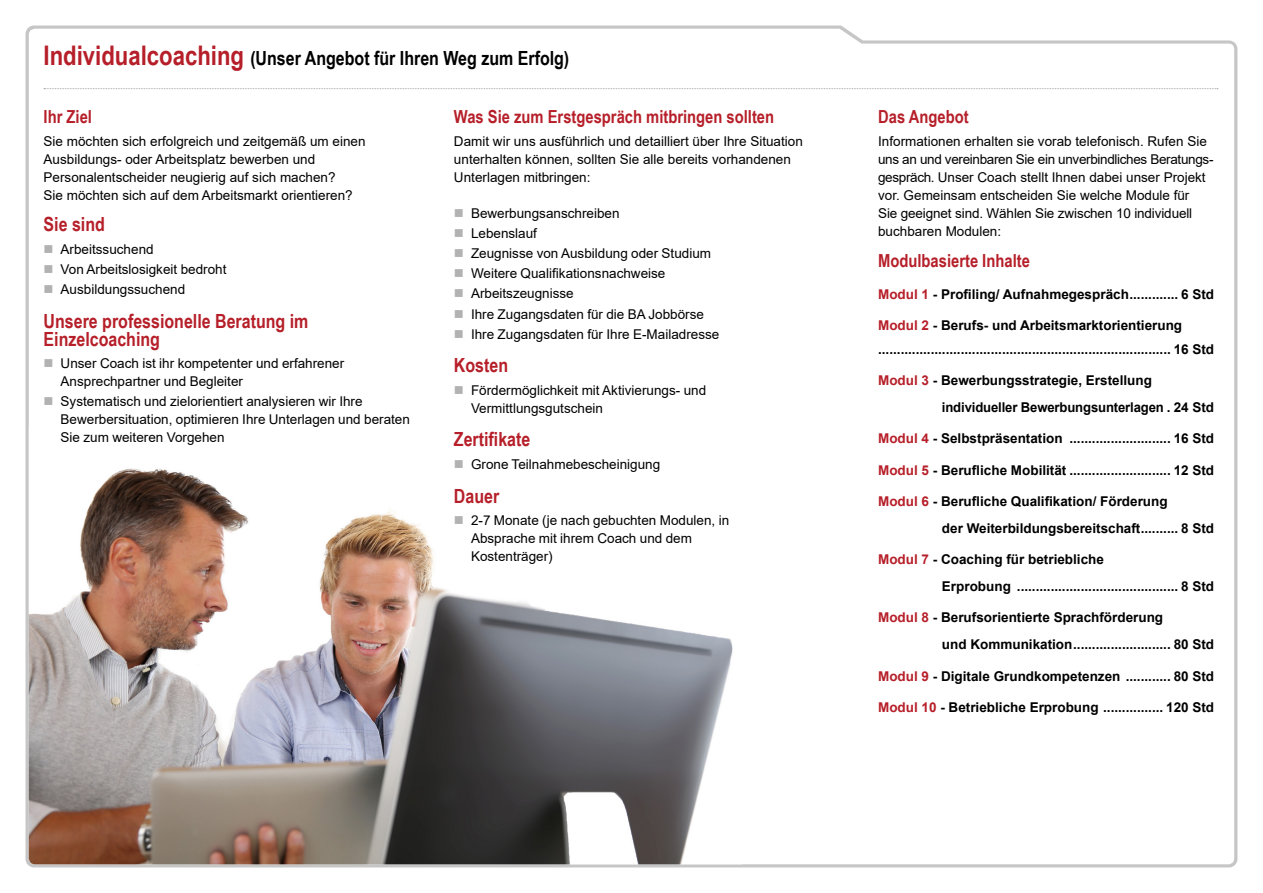
<style>
.page{position:relative;width:1263px;height:893px;background:#fff}
.page>*{position:absolute;margin:0;border:0;box-sizing:border-box;transform-origin:0 0}
.Fließtext_regular{font:700 19.5px/18px "Arial Narrow";color:#b61f29}
.Head_Titel_schwarz{font:700 19.5px "Arial Narrow";color:#000}
.Head_Absatz_Rot{font:700 18px "Arial Narrow";color:#b61f29}
.Head_Absatz_Rot-2{font:13.5px/18px "Arial";color:#000}
.Bulit_bold_schwarz_1{font:700 13.5px/27px "Arial";color:#000}
.Fließtext_regular-2{font:13.5px/18px "Arial";color:#000}
.s1{font-size:27px;color:#b61f29}
.s2{color:#b61f29}
</style>
<div class="page">
<img style="left:29px;top:468px;width:704px;height:396px">
<svg style="left:44px;top:88px;width:1174px;height:1px"></svg>
<svg style="left:455px;top:516px;width:8px;height:8px"></svg>
<p class="Head_Titel_schwarz" style="left:44px;top:43px;width:527px"><span class="s1">Individualcoaching</span> (Unser Angebot für Ihren Weg zum Erfolg)</p>
<p class="Head_Absatz_Rot" style="left:44px;top:103px;width:50px">Ihr Ziel</p>
<p class="Fließtext_regular-2" style="left:44px;top:132px;width:323px">Sie möchten sich erfolgreich und zeitgemäß um einen<br>Ausbildungs- oder Arbeitsplatz bewerben und<br>Personalentscheider neugierig auf sich machen?</p>
<p class="Fließtext_regular-2" style="left:44px;top:186px;width:311px">Sie möchten sich auf dem Arbeitsmarkt orientieren?</p>
<p class="Fließtext_regular" style="left:44px;top:215px;width:63px">Sie sind</p>
<p class="Head_Absatz_Rot-2" style="left:61px;top:240px;width:95px">Arbeitssuchend</p>
<p class="Head_Absatz_Rot-2" style="left:61px;top:260px;width:167px">Von Arbeitslosigkeit bedroht</p>
<p class="Head_Absatz_Rot-2" style="left:61px;top:280px;width:126px">Ausbildungssuchend</p>
<p class="Fließtext_regular" style="left:44px;top:311px;width:266px">Unsere professionelle Beratung im<br>Einzelcoaching</p>
<p class="Head_Absatz_Rot-2" style="left:61px;top:354px;width:285px">Unser Coach ist ihr kompetenter und erfahrener<br>Ansprechpartner und Begleiter</p>
<p class="Head_Absatz_Rot-2" style="left:61px;top:393px;width:351px">Systematisch und zielorientiert analysieren wir Ihre<br>Bewerbersituation, optimieren Ihre Unterlagen und beraten<br>Sie zum weiteren Vorgehen</p>
<p class="Head_Absatz_Rot" style="left:454px;top:103px;width:322px">Was Sie zum Erstgespräch mitbringen sollten</p>
<p class="Fließtext_regular-2" style="left:454px;top:132px;width:350px">Damit wir uns ausführlich und detailliert über Ihre Situation unterhalten können, sollten Sie alle bereits vorhandenen<br>Unterlagen mitbringen:</p>
<p class="Head_Absatz_Rot-2" style="left:471px;top:204px;width:150px">Bewerbungsanschreiben</p>
<p class="Head_Absatz_Rot-2" style="left:471px;top:224px;width:68px">Lebenslauf</p>
<p class="Head_Absatz_Rot-2" style="left:471px;top:244px;width:242px">Zeugnisse von Ausbildung oder Studium</p>
<p class="Head_Absatz_Rot-2" style="left:471px;top:264px;width:196px">Weitere Qualifikationsnachweise</p>
<p class="Head_Absatz_Rot-2" style="left:471px;top:285px;width:104px">Arbeitszeugnisse</p>
<p class="Head_Absatz_Rot-2" style="left:471px;top:305px;width:235px">Ihre Zugangsdaten für die BA Jobbörse</p>
<p class="Head_Absatz_Rot-2" style="left:471px;top:325px;width:250px">Ihre Zugangsdaten für Ihre E-Mailadresse</p>
<p class="Fließtext_regular" style="left:454px;top:355px;width:56px">Kosten</p>
<p class="Head_Absatz_Rot-2" style="left:471px;top:381px;width:237px">Fördermöglichkeit mit Aktivierungs- und<br>Vermittlungsgutschein</p>
<p class="Fließtext_regular" style="left:454px;top:430px;width:78px">Zertifikate</p>
<p class="Head_Absatz_Rot-2" style="left:471px;top:455px;width:191px">Grone Teilnahmebescheinigung</p>
<p class="Fließtext_regular" style="left:454px;top:486px;width:47px">Dauer</p>
<p class="Head_Absatz_Rot-2" style="left:471px;top:511px;width:260px">2-7 Monate (je nach gebuchten Modulen, in<br>Absprache mit ihrem Coach und dem<br>Kostenträger)</p>
<p class="Head_Absatz_Rot" style="left:878px;top:103px;width:92px">Das Angebot</p>
<p class="Head_Absatz_Rot-2" style="left:878px;top:132px;width:337px">Informationen erhalten sie vorab telefonisch. Rufen Sie uns an und vereinbaren Sie ein unverbindliches Beratungs&shy;gespräch. Unser Coach stellt Ihnen dabei unser Projekt vor. Gemeinsam entscheiden Sie welche Module für<br>Sie geeignet sind. Wählen Sie zwischen 10 individuell buchbaren Modulen:</p>
<p class="Head_Absatz_Rot" style="left:878px;top:247px;width:153px">Modulbasierte Inhalte</p>
<p class="Bulit_bold_schwarz_1" style="left:878px;top:281px;width:338px"><span class="s2">Modul 1</span> - Profiling/ Aufnahmegespräch............. 6 Std</p>
<p class="Bulit_bold_schwarz_1" style="left:878px;top:312px;width:306px"><span class="s2">Modul 2</span> - Berufs- und Arbeitsmarktorientierung</p>
<p class="Bulit_bold_schwarz_1" style="left:878px;top:336px;width:338px">.............................................................................. 16 Std</p>
<p class="Bulit_bold_schwarz_1" style="left:942px;top:367px;width:274px;text-indent:-64px"><span class="s2">Modul 3</span> - Bewerbungsstrategie, Erstellung individueller Bewerbungsunterlagen . 24 Std</p>
<p class="Bulit_bold_schwarz_1" style="left:878px;top:425px;width:338px"><span class="s2">Modul 4</span> - Selbstpräsentation ........................... 16 Std</p>
<p class="Bulit_bold_schwarz_1" style="left:878px;top:457px;width:338px"><span class="s2">Modul 5</span> - Berufliche Mobilität ........................... 12 Std</p>
<p class="Bulit_bold_schwarz_1" style="left:942px;top:488px;width:274px;text-indent:-64px"><span class="s2">Modul 6</span> - Berufliche Qualifikation/ Förderung<br>der Weiterbildungsbereitschaft.......... 8 Std</p>
<p class="Bulit_bold_schwarz_1" style="left:942px;top:546px;width:274px;text-indent:-64px"><span class="s2">Modul 7</span> - Coaching für betriebliche<br>Erprobung ........................................... 8 Std</p>
<p class="Bulit_bold_schwarz_1" style="left:942px;top:604px;width:274px;text-indent:-64px"><span class="s2">Modul 8</span> - Berufsorientierte Sprachförderung<br>und Kommunikation.......................... 80 Std</p>
<p class="Bulit_bold_schwarz_1" style="left:878px;top:663px;width:338px"><span class="s2">Modul 9</span> - Digitale Grundkompetenzen ............ 80 Std</p>
<p class="Bulit_bold_schwarz_1" style="left:878px;top:694px;width:337px"><span class="s2">Modul 10</span> - Betriebliche Erprobung ................ 120 Std</p>
</div>
